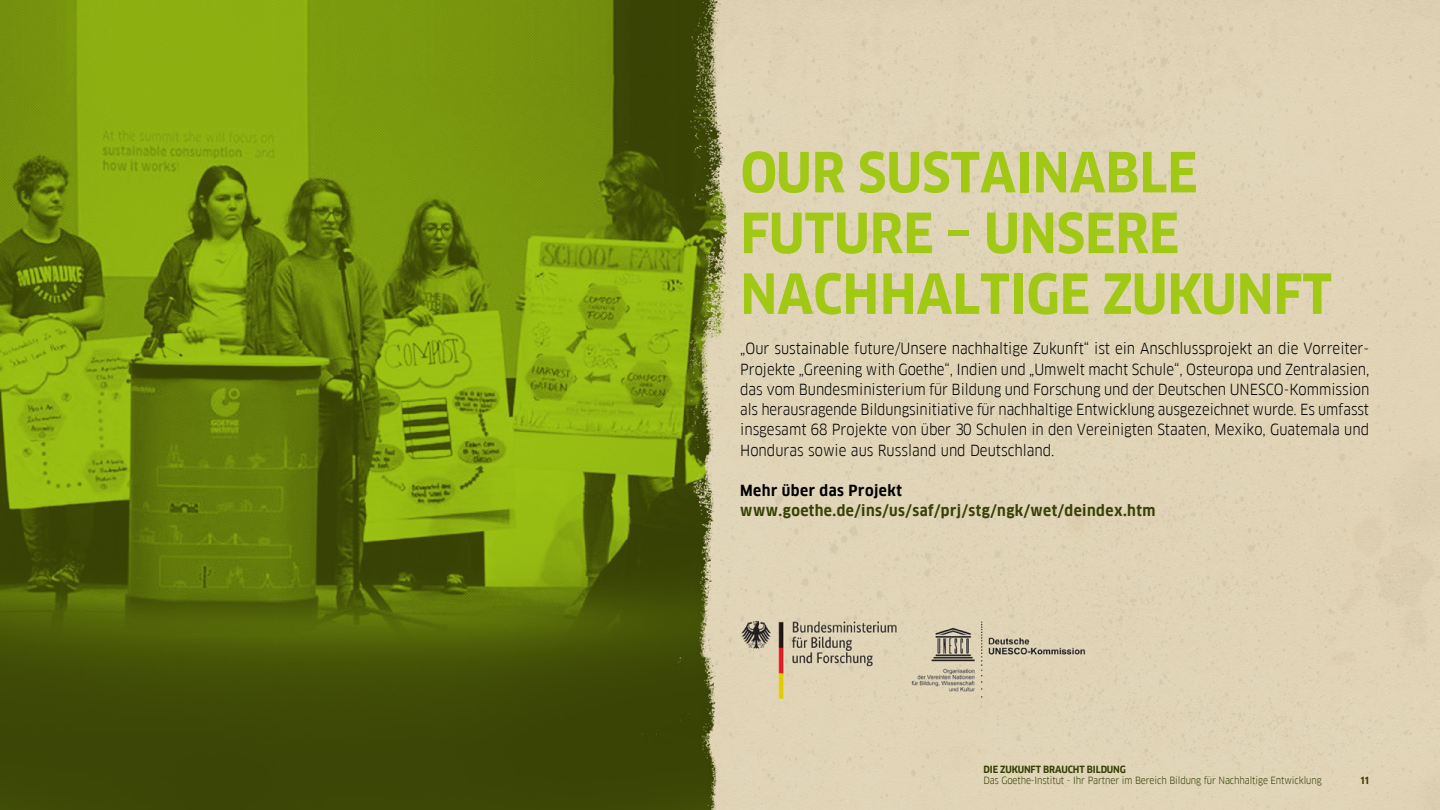
<style>
.page{position:relative;width:1440px;height:810px;background:#fff}
.page>*{position:absolute;margin:0;border:0;box-sizing:border-box;transform-origin:0 0}
.t1{font:700 54px/60.8px "Goethe FF Clan";color:#a0c814}
.t2{font:15px/20.2px "Goethe FF Clan";color:#000;text-align:justify}
.t3{font:700 15px "Goethe FF Clan";letter-spacing:.03em;color:#374105}
.t4{font:700 15px "Goethe FF Clan";letter-spacing:.03em;color:#000}
.t5{font:9.75px "Goethe FF Clan";letter-spacing:-.01em;color:#374105}
.t6{font:700 9.75px "Goethe FF Clan";letter-spacing:-.01em;color:#374105}
</style>
<div class="page">
<img style="left:0;top:0;width:1440px;height:810px">
<h1 class="t1" style="left:741px;top:143px;width:593px">OUR SUSTAINABLE<br>FUTURE – UNSERE<br>NACHHALTIGE ZUKUNFT</h1>
<p class="t2" style="left:740px;top:339px;width:631px">„Our sustainable future/Unsere nachhaltige Zukunft“ ist ein Anschlussprojekt an die Vorreiter-Projekte „Greening with Goethe“, Indien und „Umwelt macht Schule“, Osteuropa und Zentralasien, das vom Bundesministerium für Bildung und Forschung und der Deutschen UNESCO-Kommission als herausragende Bildungsinitiative für nachhaltige Entwicklung ausgezeichnet wurde. Es umfasst insgesamt 68 Projekte von über 30 Schulen in den Vereinigten Staaten, Mexiko, Guatemala und Honduras sowie aus Russland und Deutschland.</p>
<p class="t4" style="left:740px;top:482px;width:163px">Mehr über das Projekt</p>
<p class="t3" style="left:740px;top:502px;width:417px">www.goethe.de/ins/us/saf/prj/stg/ngk/wet/deindex.htm</p>
<p class="t6" style="left:983px;top:763px;width:144px">DIE ZUKUNFT BRAUCHT BILDUNG</p>
<p class="t5" style="left:983px;top:775px;width:340px">Das Goethe-Institut - Ihr Partner im Bereich Bildung für Nachhaltige Entwicklung</p>
<p class="t6" style="left:1361px;top:775px;width:10px">11</p>
</div>
